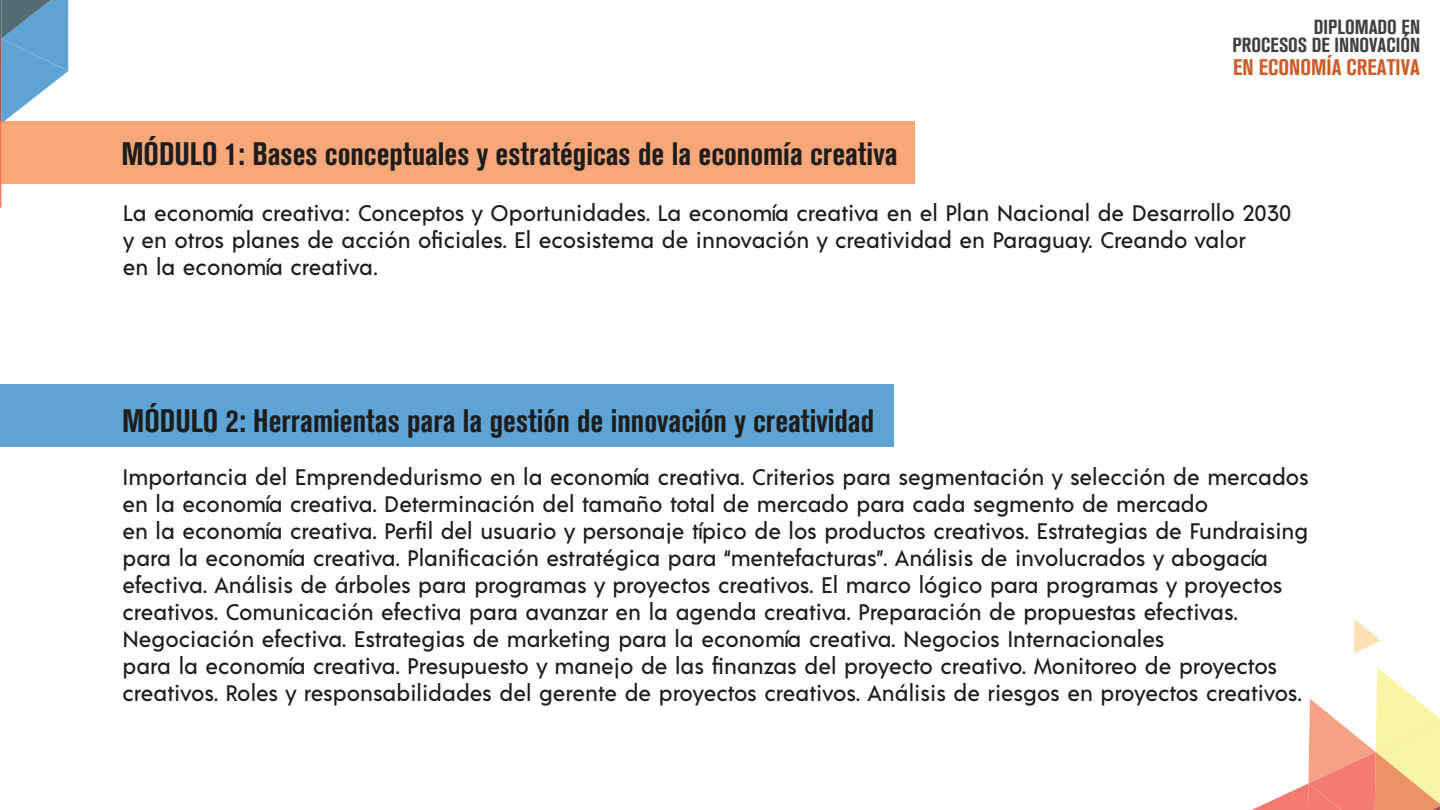
<style>
.page{position:relative;width:1440px;height:810px;background:#fff}
.page>*{position:absolute;margin:0;border:0;box-sizing:border-box;transform-origin:0 0}
.t1{font:700 condensed 32.25px "Akzidenz Grotesk BQ";color:#1e1d1e}
.t2{font:500 22.5px/27px "Acre";color:#1e1d1e}
.t3{font:700 condensed 22.42px "Akzidenz Grotesk BQ";color:#cd5c27}
.t4{font:700 condensed 20.25px/18.5px "Akzidenz Grotesk BQ";color:#413f41;text-align:right}
.s1{font-family:"Myriad Pro";font-weight:400}
</style>
<div class="page">
<svg style="left:0;top:0;width:68px;height:208px"></svg>
<svg style="left:1354px;top:619px;width:27px;height:34px"></svg>
<svg style="left:1252px;top:667px;width:188px;height:143px"></svg>
<div style="left:0;top:122px;width:914px;height:62px;background:#f7a778"></div>
<div style="left:0;top:385px;width:893px;height:62px;background:#5da4d4"></div>
<p class="t4" style="left:1233px;top:18px;width:189px">DIPLOMADO EN<br>PROCESOS DE INNOVACIÓN</p>
<p class="t3" style="left:1233px;top:54px;width:188px">EN ECONOMÍA CREATIVA</p>
<h1 class="t1" style="left:121px;top:135px;width:778px">MÓDULO 1: Bases conceptuales y estratégicas de la economía creativa</h1>
<p class="t2" style="left:123px;top:198px;width:1170px">La economía creativa: Conceptos y Oportunidades. La economía creativa en el Plan Nacional de Desarrollo 2030 y en otros planes de acción oficiales. El ecosistema de innovación y creatividad en Paraguay. Creando valor<br>en la economía creativa<span class="s1">.</span></p>
<h1 class="t1" style="left:122px;top:402px;width:753px">MÓDULO 2: Herramientas para la gestión de innovación y creatividad</h1>
<p class="t2" style="left:123px;top:462px;width:1188px">Importancia del Emprendedurismo en la economía creativa. Criterios para segmentación y selección de mercados en la economía creativa. Determinación del tamaño total de mercado para cada segmento de mercado<br>en la economía creativa. Perfil del usuario y personaje típico de los productos creativos. Estrategias de Fundraising para la economía creativa. Planificación estratégica para “mentefacturas”. Análisis de involucrados y abogacía efectiva. Análisis de árboles para programas y proyectos creativos. El marco lógico para programas y proyectos creativos. Comunicación efectiva para avanzar en la agenda creativa. Preparación de propuestas efectivas.<br>Negociación efectiva. Estrategias de marketing para la economía creativa. Negocios Internacionales<br>para la economía creativa. Presupuesto y manejo de las finanzas del proyecto creativo. Monitoreo de proyectos creativos. Roles y responsabilidades del gerente de proyectos creativos. Análisis de riesgos en proyectos creativos.</p>
</div>
